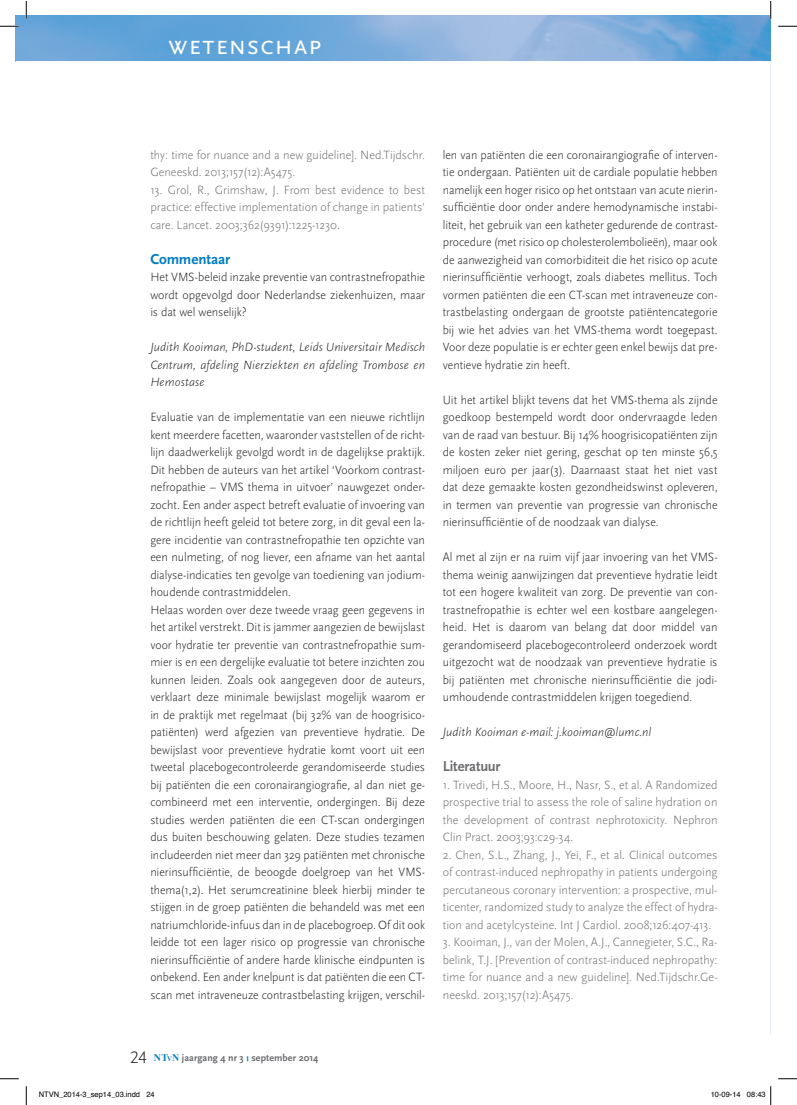
<style>
.page{position:relative;width:797px;height:1105px;background:#fff}
.page>*{position:absolute;margin:0;border:0;box-sizing:border-box;transform-origin:0 0}
.t1{font:27.5px "Scala Sans Pro";letter-spacing:.025em;color:#fff}
.t2{font:700 15px "Scala Sans Pro";letter-spacing:-.01em;color:#007cc2}
.t3{font:700 15px "Scala Sans Pro";letter-spacing:-.01em;color:#6c6d70}
.t4{font:300 12.5px/17.5px "Scala Sans Pro";color:#231f20;text-align:justify}
.t5{font:300 12.5px/17.5px "Scala Sans Pro";letter-spacing:-.005em;color:#6c6d70;text-align:justify}
.t6{font:300 12.5px/17.5px "Scala Sans Pro";color:#231f20;text-align:justify;scale:.96 1}
.t7{font:italic 300 12.5px/17.5px "Scala Sans";color:#231f20;text-align:justify}
.t8{font:700 10px "Scala Sans Pro";letter-spacing:.005em;color:#6c6d70}
.t9{font:7.5px "Helvetica";color:#000}
.s1{font-weight:300;font-size:17.5px;color:#231f20}
.s2{font-family:"Times New Roman";color:#007cc2}
.s3{font-family:"Times New Roman";font-size:7px;color:#007cc2}
.s4{font-size:5.25px;color:#007cc2}
</style>
<div class="page">
<hr style="left:770px;top:62px;width:1px;height:972px;background:#e9eff8">
<img style="left:16px;top:16px;width:754px;height:45px">
<svg style="left:0;top:25px;width:19px;height:2px"></svg>
<svg style="left:778px;top:25px;width:18px;height:2px"></svg>
<svg style="left:0;top:1078px;width:19px;height:1px"></svg>
<svg style="left:778px;top:1078px;width:18px;height:1px"></svg>
<svg style="left:25px;top:1px;width:2px;height:18px"></svg>
<svg style="left:25px;top:1086px;width:2px;height:19px"></svg>
<svg style="left:770px;top:1px;width:1px;height:18px"></svg>
<svg style="left:770px;top:1086px;width:1px;height:19px"></svg>
<h1 class="t1" style="left:168px;top:28px;width:155px">wetenschap</h1>
<p class="t5" style="left:150px;top:146px;width:276px">thy: time for nuance and a new guideline]. Ned.Tijdschr.<br>Geneeskd. 2013;157(12):A5475.</p>
<p class="t5" style="left:150px;top:181px;width:276px">13. Grol, R., Grimshaw, J. From best evidence to best practice: effective implementation of change in patients' care. Lancet. 2003;362(9391):1225-1230.</p>
<p class="t2" style="left:150px;top:250px;width:81px">Commentaar</p>
<p class="t4" style="left:150px;top:268px;width:276px">Het VMS-beleid inzake preventie van contrastnefropathie wordt opgevolgd door Nederlandse ziekenhuizen, maar is dat wel wenselijk?</p>
<p class="t7" style="left:150px;top:339px;width:276px">Judith Kooiman, PhD-student, Leids Universitair Medisch Centrum, afdeling Nierziekten en afdeling Trombose en Hemostase</p>
<p class="t4" style="left:150px;top:408px;width:276px;text-align:left">Evaluatie van de implementatie van een nieuwe richtlijn kent meerdere facetten, waaronder vaststellen of de richt&shy;lijn daadwerkelijk gevolgd wordt in de dagelijkse praktijk.<br>Dit hebben de auteurs van het artikel ‘Voorkom contrast&shy;nefropathie – VMS thema in uitvoer’ nauwgezet onder&shy;zocht. Een ander aspect betreft evaluatie of invoering van de richtlijn heeft geleid tot betere zorg, in dit geval een la&shy;gere incidentie van contrastnefropathie ten opzichte van een nulmeting, of nog liever, een afname van het aantal dialyse-indicaties ten gevolge van toediening van jodium&shy;houdende contrastmiddelen.<br>Helaas worden over deze tweede vraag geen gegevens in het artikel verstrekt. Dit is jammer aangezien de bewijslast voor hydratie ter preventie van contrastnefropathie sum&shy;mier is en een dergelijke evaluatie tot betere inzichten zou kunnen leiden. Zoals ook aangegeven door de auteurs, verklaart deze minimale bewijslast mogelijk waarom er in de praktijk met regelmaat (bij 32% van de hoogrisico&shy;patiënten) werd afgezien van preventieve hydratie. De bewijslast voor preventieve hydratie komt voort uit een tweetal placebogecontroleerde gerandomiseerde studies bij patiënten die een coronairangiografie, al dan niet ge&shy;combineerd met een interventie, ondergingen. Bij deze studies werden patiënten die een CT-scan ondergingen dus buiten beschouwing gelaten. Deze studies tezamen includeerden niet meer dan 329 patiënten met chronische nierinsufficiëntie, de beoogde doelgroep van het VMS&shy;thema(1,2). Het serumcreatinine bleek hierbij minder te stijgen in de groep patiënten die behandeld was met een natriumchloride-infuus dan in de placebogroep. Of dit ook leidde tot een lager risico op progressie van chronische nierinsufficiëntie of andere harde klinische eindpunten is onbekend. Een ander knelpunt is dat patiënten die een CT&shy;scan met intraveneuze contrastbelasting krijgen, verschil-</p>
<p class="t6" style="left:443px;top:146px;width:288px">len van patiënten die een coronairangiografie of interven&shy;tie ondergaan. Patiënten uit de cardiale populatie hebben namelijk een hoger risico op het ontstaan van acute nierin&shy;sufficiëntie door onder andere hemodynamische instabi&shy;liteit, het gebruik van een katheter gedurende de contrast&shy;procedure (met risico op cholesterolembolieën), maar ook de aanwezigheid van comorbiditeit die het risico op acute nierinsufficiëntie verhoogt, zoals diabetes mellitus. Toch vormen patiënten die een CT-scan met intraveneuze con&shy;trastbelasting ondergaan de grootste patiëntencategorie bij wie het advies van het VMS-thema wordt toegepast.<br>Voor deze populatie is er echter geen enkel bewijs dat pre&shy;ventieve hydratie zin heeft.</p>
<p class="t4" style="left:443px;top:391px;width:276px">Uit het artikel blijkt tevens dat het VMS-thema als zijnde goedkoop bestempeld wordt door ondervraagde leden van de raad van bestuur. Bij 14% hoogrisicopatiënten zijn de kosten zeker niet gering, geschat op ten minste 56,5 miljoen euro per jaar(3). Daarnaast staat het niet vast dat deze gemaakte kosten gezondheidswinst opleveren, in termen van preventie van progressie van chronische nierinsufficiëntie of de noodzaak van dialyse.</p>
<p class="t4" style="left:443px;top:548px;width:276px">Al met al zijn er na ruim vijf jaar invoering van het VMS&shy;thema weinig aanwijzingen dat preventieve hydratie leidt tot een hogere kwaliteit van zorg. De preventie van con&shy;trastnefropathie is echter wel een kostbare aangelegen&shy;heid. Het is daarom van belang dat door middel van gerandomiseerd placebogecontroleerd onderzoek wordt uitgezocht wat de noodzaak van preventieve hydratie is bij patiënten met chronische nierinsufficiëntie die jodi&shy;umhoudende contrastmiddelen krijgen toegediend.</p>
<p class="t7" style="left:443px;top:724px;width:210px">Judith Kooiman e-mail: j.kooiman@lumc.nl</p>
<p class="t3" style="left:443px;top:758px;width:59px">Literatuur</p>
<p class="t5" style="left:443px;top:776px;width:276px">1. Trivedi, H.S., Moore, H., Nasr, S., et al. A Randomized prospective trial to assess the role of saline hydration on the development of contrast nephrotoxicity. Nephron Clin Pract. 2003;93:c29-34.</p>
<p class="t5" style="left:443px;top:846px;width:276px">2. Chen, S.L., Zhang, J., Yei, F., et al. Clinical outcomes of contrast-induced nephropathy in patients undergoing percutaneous coronary intervention: a prospective, mul&shy;ticenter, randomized study to analyze the effect of hydra&shy;tion and acetylcysteine. Int J Cardiol. 2008;126:407-413.</p>
<p class="t5" style="left:443px;top:933px;width:276px">3. Kooiman, J., van der Molen, A.J., Cannegieter, S.C., Ra&shy;belink, T.J. [Prevention of contrast-induced nephropathy: time for nuance and a new guideline]. Ned.Tijdschr.Ge&shy;neeskd. 2013;157(12):A5475.</p>
<p class="t8" style="left:130px;top:1052px;width:190px"><span class="s1">24</span> <span class="s2">NT</span><span class="s3">V</span><span class="s2">N</span> jaargang 4 nr 3 <span class="s4">|</span> september 2014</p>
<p class="t9" style="left:39px;top:1092px;width:117px">NTVN_2014-3_sep14_03.indd 24</p>
<p class="t9" style="left:710px;top:1092px;width:57px">10-09-14 08:43</p>
</div>
